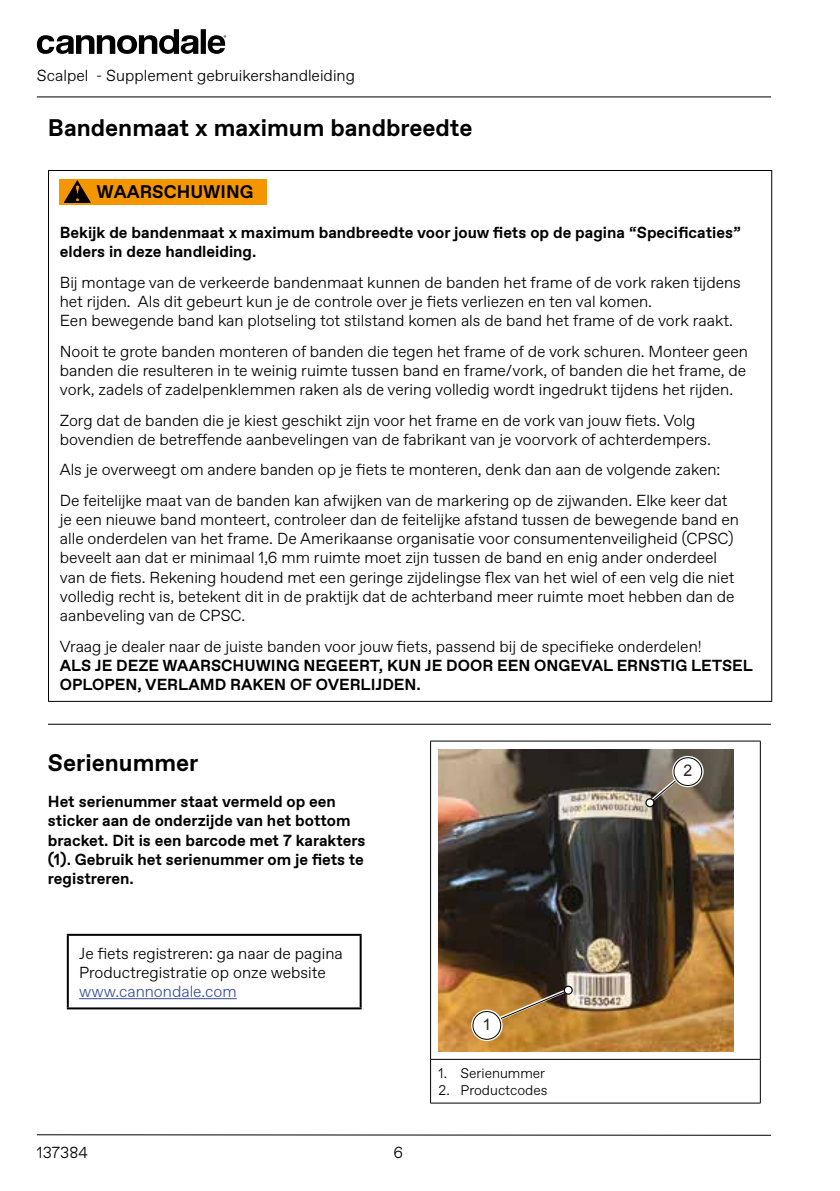
<style>
.page{position:relative;width:840px;height:1191px;background:#fff}
.page>*{position:absolute;margin:0;border:0;box-sizing:border-box;transform-origin:0 0}
.t1{font:700 24px "Favorit";color:#000}
.t2{font:700 18.2px "Favorit";color:#000}
.t3{font:300 16px/19.2px "Favorit";color:#000}
.t4{font:700 16px/19.2px "Favorit";color:#000}
.t5{font:300 16px "Favorit";color:#39509b}
.t6{font:16px "Arial";color:#2b2523}
.t7{font:300 14px "Favorit";color:#000}
</style>
<div class="page">
<hr style="left:37px;top:1134px;width:733px;height:1px;background:#000">
<hr style="left:37px;top:96px;width:733px;height:1px;background:#000">
<div style="left:200px;top:29px;width:6px;height:25px;background:#000"></div>
<svg style="left:37px;top:29px;width:161px;height:25px"></svg>
<svg style="left:208px;top:35px;width:18px;height:19px"></svg>
<hr style="left:48px;top:170px;width:723px;height:1px;background:#000">
<hr style="left:48px;top:171px;width:1px;height:43px;background:#000">
<hr style="left:770px;top:171px;width:1px;height:43px;background:#000">
<hr style="left:48px;top:214px;width:1px;height:487px;background:#000">
<hr style="left:770px;top:214px;width:1px;height:487px;background:#000">
<hr style="left:48px;top:701px;width:723px;height:1px;background:#000">
<div style="left:60px;top:179px;width:207px;height:26px;background:#f49600"></div>
<svg style="left:64px;top:181px;width:26px;height:21px"></svg>
<hr style="left:67px;top:933px;width:294px;height:2px;background:#000">
<hr style="left:67px;top:935px;width:2px;height:72px;background:#000">
<hr style="left:359px;top:935px;width:2px;height:72px;background:#000">
<hr style="left:67px;top:1007px;width:294px;height:2px;background:#000">
<hr style="left:79px;top:998px;width:158px;height:1px;background:#39509b">
<hr style="left:430px;top:740px;width:330px;height:1px;background:#000">
<hr style="left:430px;top:741px;width:1px;height:318px;background:#000">
<hr style="left:759px;top:741px;width:1px;height:318px;background:#000">
<hr style="left:430px;top:1059px;width:330px;height:1px;background:#000">
<hr style="left:430px;top:1059px;width:1px;height:43px;background:#000">
<hr style="left:759px;top:1059px;width:1px;height:43px;background:#000">
<hr style="left:430px;top:1102px;width:330px;height:1px;background:#000">
<img style="left:438px;top:749px;width:295px;height:302px">
<svg style="left:482px;top:986px;width:89px;height:42px;background:#ad7d3b"></svg>
<svg style="left:472px;top:1010px;width:29px;height:30px"></svg>
<div style="left:471px;top:1009px;width:31px;height:32px;border:2px solid #fff;border-radius:50%"></div>
<div style="left:472px;top:1011px;width:28px;height:28px;background:#fff;border-radius:50%"></div>
<div style="left:472px;top:1011px;width:29px;height:28px;border:1px solid #000;border-radius:50%"></div>
<svg style="left:564px;top:986px;width:8px;height:8px"></svg>
<div style="left:563px;top:985px;width:9px;height:9px;border:1px solid #000;border-radius:50%"></div>
<svg style="left:645px;top:766px;width:46px;height:41px"></svg>
<svg style="left:673px;top:757px;width:29px;height:29px"></svg>
<div style="left:671px;top:756px;width:32px;height:31px;border:2px solid #fff;border-radius:50%"></div>
<div style="left:673px;top:757px;width:28px;height:28px;background:#fff;border-radius:50%"></div>
<div style="left:673px;top:757px;width:28px;height:29px;border:1px solid #000;border-radius:50%"></div>
<div style="left:645px;top:799px;width:8px;height:7px;background:#fff;border-radius:50%"></div>
<div style="left:645px;top:798px;width:9px;height:9px;border:1px solid #000;border-radius:50%"></div>
<hr style="left:48px;top:723px;width:722px;height:1px;background:#000">
<p class="t3" style="left:37px;top:66px;width:319px">Scalpel - Supplement gebruikershandleiding</p>
<h1 class="t1" style="left:48px;top:112px;width:426px">Bandenmaat x maximum bandbreedte</h1>
<p class="t2" style="left:96px;top:180px;width:158px">WAARSCHUWING</p>
<p class="t4" style="left:60px;top:223px;width:682px">Bekijk de bandenmaat x maximum bandbreedte voor jouw fiets op de pagina “Specificaties” elders in deze handleiding.</p>
<p class="t3" style="left:60px;top:272px;width:682px">Bij montage van de verkeerde bandenmaat kunnen de banden het frame of de vork raken tijdens het rijden. Als dit gebeurt kun je de controle over je fiets verliezen en ten val komen.<br>Een bewegende band kan plotseling tot stilstand komen als de band het frame of de vork raakt.</p>
<p class="t3" style="left:60px;top:341px;width:689px;text-align:justify">Nooit te grote banden monteren of banden die tegen het frame of de vork schuren. Monteer geen banden die resulteren in te weinig ruimte tussen band en frame/vork, of banden die het frame, de vork, zadels of zadelpenklemmen raken als de vering volledig wordt ingedrukt tijdens het rijden.</p>
<p class="t3" style="left:60px;top:410px;width:652px">Zorg dat de banden die je kiest geschikt zijn voor het frame en de vork van jouw fiets. Volg bovendien de betreffende aanbevelingen van de fabrikant van je voorvork of achterdempers.</p>
<p class="t3" style="left:60px;top:454px;width:668px;line-height:30.6px">Als je overweegt om andere banden op je fiets te monteren, denk dan aan de volgende zaken:<br>De feitelijke maat van de banden kan afwijken van de markering op de zijwanden. Elke keer dat</p>
<p class="t3" style="left:60px;top:509px;width:680px">je een nieuwe band monteert, controleer dan de feitelijke afstand tussen de bewegende band en alle onderdelen van het frame. De Amerikaanse organisatie voor consumentenveiligheid (CPSC) beveelt aan dat er minimaal 1,6 mm ruimte moet zijn tussen de band en enig ander onderdeel van de fiets. Rekening houdend met een geringe zijdelingse flex van het wiel of een velg die niet volledig recht is, betekent dit in de praktijk dat de achterband meer ruimte moet hebben dan de aanbeveling van de CPSC.</p>
<p class="t3" style="left:60px;top:636px;width:643px">Vraag je dealer naar de juiste banden voor jouw fiets, passend bij de specifieke onderdelen!</p>
<p class="t4" style="left:60px;top:655px;width:694px">ALS JE DEZE WAARSCHUWING NEGEERT, KUN JE DOOR EEN ONGEVAL ERNSTIG LETSEL<br>OPLOPEN, VERLAMD RAKEN OF OVERLIJDEN.</p>
<h1 class="t1" style="left:48px;top:746px;width:152px">Serienummer</h1>
<p class="t4" style="left:48px;top:792px;width:319px">Het serienummer staat vermeld op een sticker aan de onderzijde van het bottom bracket. Dit is een barcode met 7 karakters (1). Gebruik het serienummer om je fiets te registreren.</p>
<p class="t3" style="left:79px;top:943px;width:265px">Je fiets registreren: ga naar de pagina<br>Productregistratie op onze website</p>
<p class="t5" style="left:79px;top:980px;width:159px">www.cannondale.com</p>
<p class="t3" style="left:37px;top:1142px;width:52px">137384</p>
<p class="t3" style="left:393px;top:1142px;width:11px">6</p>
<p class="t6" style="left:482px;top:1014px;width:10px">1</p>
<p class="t7" style="left:438px;top:1064px;width:108px">1. Serienummer</p>
<p class="t7" style="left:438px;top:1080px;width:110px">2. Productcodes</p>
<p class="t6" style="left:683px;top:760px;width:10px">2</p>
</div>
